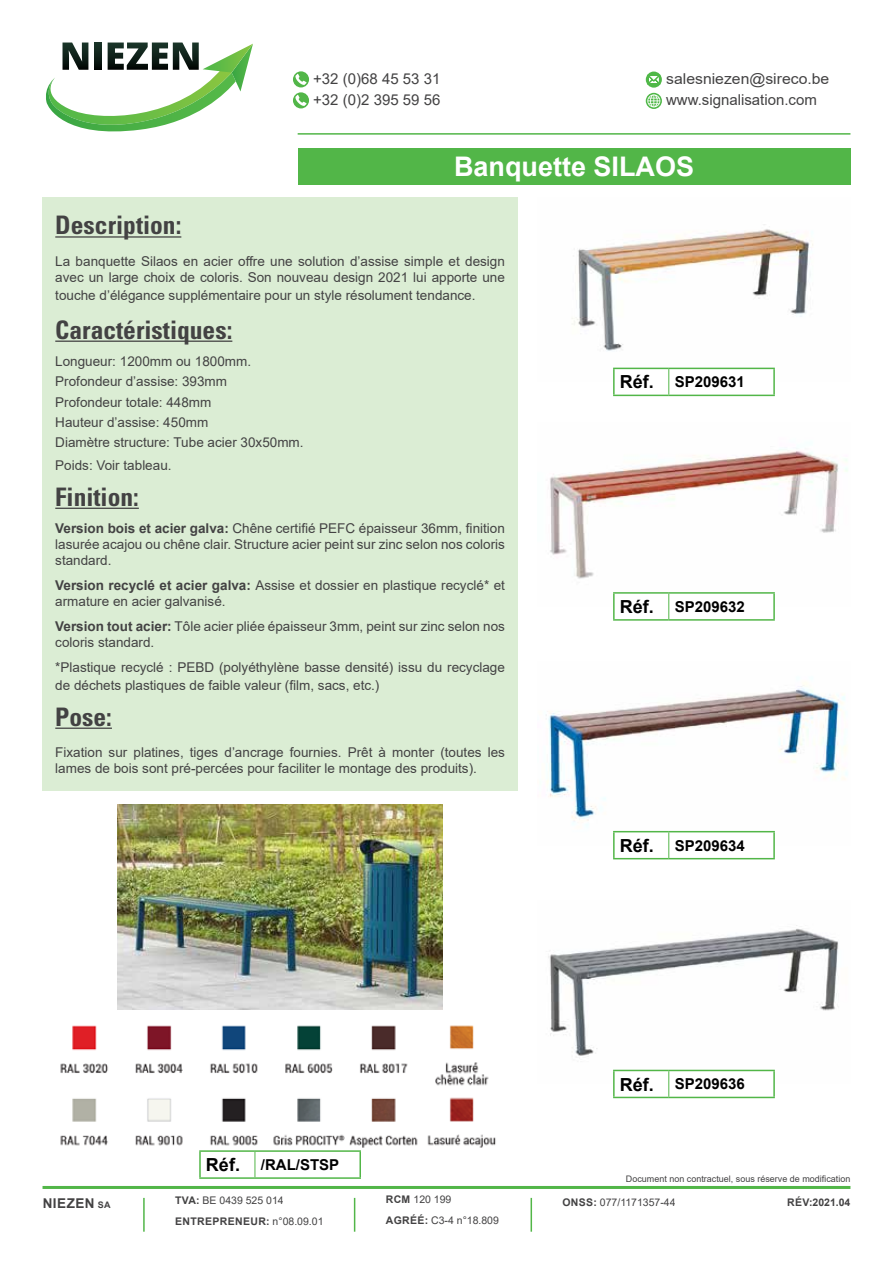
<style>
.page{position:relative;width:893px;height:1263px;background:#fff}
.page>*{position:absolute;margin:0;border:0;box-sizing:border-box;transform-origin:0 0}
.t1{font:700 27px "Arial";color:#fff}
.t2{font:700 condensed 25.5px "Univers LT Std";color:#434243}
.t3{font:700 15px "Arial";color:#000}
.t4{font:15px/21.3px "Arial";color:#434243;scale:1.05 1}
.t5{font:15px/21px "Arial";color:#434243}
.t6{font:13.5px/16.2px "Arial";color:#434243}
.t7{font:700 13.5px "Arial";letter-spacing:.035em;color:#434243}
.t8{font:10.5px/21.1px "Arial";color:#434243}
.t9{font:700 10.5px "Arial";color:#434243}
.t10{font:9px "Arial";color:#434243}
.s1{font-weight:700}
.s2{font-size:18px}
.s3{font-size:9px}
</style>
<div class="page">
<svg style="left:646px;top:72px;width:16px;height:16px"></svg>
<svg style="left:648px;top:75px;width:12px;height:9px"></svg>
<svg style="left:646px;top:93px;width:16px;height:16px"></svg>
<hr style="left:298px;top:133px;width:552px;height:2px;background:#52b648">
<svg style="left:293px;top:71px;width:16px;height:16px"></svg>
<svg style="left:295px;top:74px;width:12px;height:11px"></svg>
<svg style="left:293px;top:92px;width:16px;height:16px"></svg>
<svg style="left:295px;top:95px;width:12px;height:11px"></svg>
<svg style="left:46px;top:43px;width:207px;height:89px"></svg>
<hr style="left:43px;top:1186px;width:807px;height:3px;background:#52b648">
<hr style="left:143px;top:1198px;width:2px;height:34px;background:#52b648">
<hr style="left:354px;top:1198px;width:1px;height:34px;background:#52b648">
<hr style="left:531px;top:1198px;width:1px;height:34px;background:#52b648">
<div style="left:298px;top:148px;width:552px;height:36px;background:#52b648"></div>
<div style="left:43px;top:198px;width:475px;height:593px;background:#dbedd4"></div>
<hr style="left:55px;top:236px;width:126px;height:2px;background:#434243">
<hr style="left:55px;top:341px;width:177px;height:1px;background:#434243">
<hr style="left:55px;top:508px;width:84px;height:1px;background:#434243">
<hr style="left:55px;top:727px;width:57px;height:2px;background:#434243">
<img style="left:572px;top:224px;width:241px;height:144px">
<img style="left:550px;top:449px;width:298px;height:130px">
<img style="left:546px;top:682px;width:302px;height:149px">
<img style="left:548px;top:925px;width:291px;height:145px">
<svg style="left:615px;top:369px;width:158px;height:26px"></svg>
<hr style="left:613px;top:368px;width:56px;height:1px;background:#52b648">
<hr style="left:613px;top:369px;width:2px;height:26px;background:#52b648">
<hr style="left:669px;top:368px;width:106px;height:1px;background:#52b648">
<hr style="left:773px;top:369px;width:2px;height:26px;background:#52b648">
<hr style="left:613px;top:395px;width:56px;height:1px;background:#52b648">
<hr style="left:669px;top:395px;width:106px;height:1px;background:#52b648">
<svg style="left:668px;top:594px;width:2px;height:25px"></svg>
<hr style="left:613px;top:592px;width:56px;height:2px;background:#52b648">
<hr style="left:613px;top:594px;width:2px;height:25px;background:#52b648">
<hr style="left:669px;top:592px;width:106px;height:2px;background:#52b648">
<hr style="left:773px;top:594px;width:2px;height:25px;background:#52b648">
<hr style="left:613px;top:619px;width:56px;height:2px;background:#52b648">
<hr style="left:669px;top:619px;width:106px;height:2px;background:#52b648">
<svg style="left:615px;top:832px;width:158px;height:26px"></svg>
<hr style="left:613px;top:831px;width:56px;height:1px;background:#52b648">
<hr style="left:613px;top:832px;width:2px;height:26px;background:#52b648">
<hr style="left:669px;top:831px;width:106px;height:1px;background:#52b648">
<hr style="left:773px;top:832px;width:2px;height:26px;background:#52b648">
<hr style="left:613px;top:858px;width:56px;height:1px;background:#52b648">
<hr style="left:669px;top:858px;width:106px;height:1px;background:#52b648">
<svg style="left:615px;top:1071px;width:158px;height:26px"></svg>
<hr style="left:613px;top:1070px;width:56px;height:1px;background:#52b648">
<hr style="left:613px;top:1071px;width:2px;height:26px;background:#52b648">
<hr style="left:669px;top:1070px;width:106px;height:1px;background:#52b648">
<hr style="left:773px;top:1071px;width:2px;height:26px;background:#52b648">
<hr style="left:613px;top:1097px;width:56px;height:1px;background:#52b648">
<hr style="left:669px;top:1097px;width:106px;height:1px;background:#52b648">
<img style="left:60px;top:1025px;width:436px;height:123px">
<svg style="left:254px;top:1152px;width:2px;height:25px"></svg>
<hr style="left:199px;top:1150px;width:56px;height:2px;background:#52b648">
<hr style="left:199px;top:1152px;width:2px;height:25px;background:#52b648">
<hr style="left:255px;top:1150px;width:106px;height:2px;background:#52b648">
<hr style="left:359px;top:1152px;width:2px;height:25px;background:#52b648">
<hr style="left:199px;top:1177px;width:56px;height:2px;background:#52b648">
<hr style="left:255px;top:1177px;width:106px;height:2px;background:#52b648">
<img style="left:117px;top:805px;width:326px;height:204px">
<p class="t5" style="left:313px;top:68px;width:129px">+32 (0)68 45 53 31 +32 (0)2 395 59 56</p>
<p class="t4" style="left:666px;top:68px;width:157px">salesniezen@sireco.be www.signalisation.com</p>
<h1 class="t1" style="left:454px;top:147px;width:242px">Banquette SILAOS</h1>
<h2 class="t2" style="left:55px;top:210px;width:128px">Description:</h2>
<p class="t6" style="left:55px;top:253px;width:451px">La banquette Silaos en acier offre une solution d’assise simple et design avec un large choix de coloris. Son nouveau design 2021 lui apporte une</p>
<p class="t6" style="left:55px;top:287px;width:422px">touche d’élégance supplémentaire pour un style résolument tendance.</p>
<h2 class="t2" style="left:55px;top:314px;width:179px">Caractéristiques:</h2>
<p class="t6" style="left:55px;top:351px;width:250px;line-height:20.4px">Longueur: 1200mm ou 1800mm.<br>Profondeur d’assise: 393mm<br>Profondeur totale: 448mm<br>Hauteur d’assise: 450mm<br>Diamètre structure: Tube acier 30x50mm.</p>
<p class="t6" style="left:55px;top:457px;width:118px">Poids: Voir tableau.</p>
<h2 class="t2" style="left:55px;top:481px;width:85px">Finition:</h2>
<p class="t6" style="left:55px;top:520px;width:451px;text-align:justify"><span class="s1">Version bois et acier galva:</span> Chêne certifié PEFC épaisseur 36mm, finition lasurée acajou ou chêne clair. Structure acier peint sur zinc selon nos coloris standard.</p>
<p class="t6" style="left:55px;top:577px;width:451px"><span class="s1">Version recyclé et acier galva:</span> Assise et dossier en plastique recyclé* et armature en acier galvanisé.</p>
<p class="t6" style="left:55px;top:618px;width:451px"><span class="s1">Version tout acier:</span> Tôle acier pliée épaisseur 3mm, peint sur zinc selon nos coloris standard.</p>
<p class="t6" style="left:55px;top:658px;width:451px;line-height:18px">*Plastique recyclé : PEBD (polyéthylène basse densité) issu du recyclage de déchets plastiques de faible valeur (film, sacs, etc.)</p>
<h2 class="t2" style="left:55px;top:701px;width:58px">Pose:</h2>
<p class="t6" style="left:55px;top:744px;width:451px">Fixation sur platines, tiges d’ancrage fournies. Prêt à monter (toutes les lames de bois sont pré-percées pour faciliter le montage des produits).</p>
<p class="t3" style="left:206px;top:1154px;width:135px"><span class="s2">Réf.</span> /RAL/STSP</p>
<p class="t3" style="left:620px;top:371px;width:127px"><span class="s2">Réf.</span> SP209631</p>
<p class="t3" style="left:620px;top:596px;width:127px"><span class="s2">Réf.</span> SP209632</p>
<p class="t3" style="left:620px;top:835px;width:127px"><span class="s2">Réf.</span> SP209634</p>
<p class="t3" style="left:620px;top:1073px;width:127px"><span class="s2">Réf.</span> SP209636</p>
<p class="t10" style="left:626px;top:1173px;width:226px">Document non contractuel, sous réserve de modification</p>
<p class="t7" style="left:43px;top:1193px;width:70px">NIEZEN <span class="s3">SA</span></p>
<p class="t8" style="left:175px;top:1190px;width:150px"><span class="s1">TVA:</span> BE 0439 525 014<br><span class="s1">ENTREPRENEUR:</span> n°08.09.01</p>
<p class="t8" style="left:386px;top:1188px;width:115px"><span class="s1">RCM</span> 120 199<br><span class="s1">AGRÉÉ:</span> C3-4 n°18.809</p>
<p class="t8" style="left:562px;top:1191px;width:115px"><span class="s1">ONSS:</span> 077/1171357-44</p>
<p class="t9" style="left:787px;top:1194px;width:65px">RÉV:2021.04</p>
</div>
